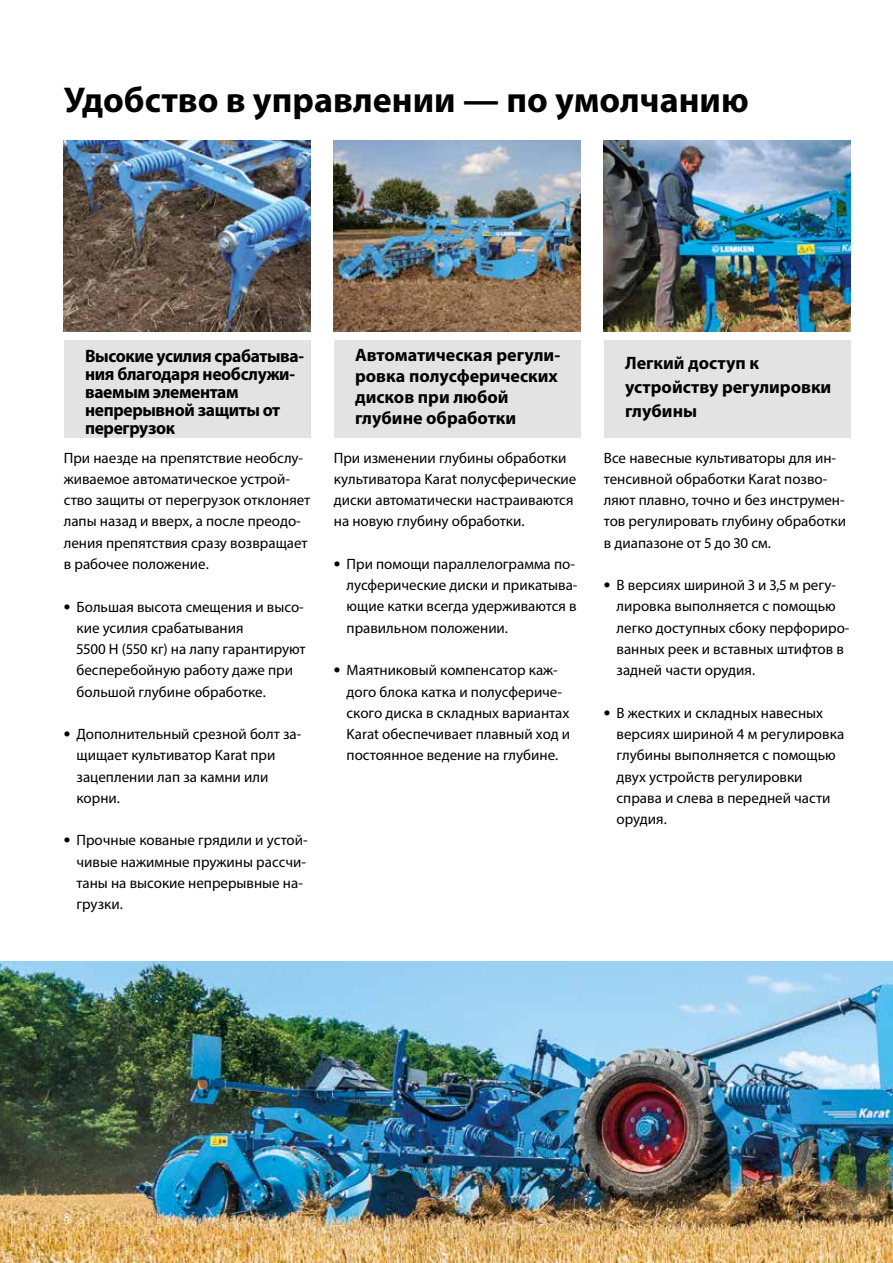
<style>
.page{position:relative;width:893px;height:1263px;background:#fff}
.page>*{position:absolute;margin:0;border:0;box-sizing:border-box;transform-origin:0 0}
.t1{font:700 36px "Myriad Pro";color:#000}
.t2{font:700 18px/18px "Myriad Pro";letter-spacing:-.005em;color:#000}
.t3{font:15px/21.3px "Myriad Pro";color:#000}
.t4{font:12px "Myriad Pro";color:#fff}
.s1{font-weight:700;font-size:19.5px}
</style>
<div class="page">
<img style="left:0;top:962px;width:893px;height:301px">
<div style="left:64px;top:340px;width:246px;height:98px;background:#e3e3e3"></div>
<img style="left:64px;top:140px;width:246px;height:192px">
<div style="left:334px;top:340px;width:246px;height:98px;background:#e3e3e3"></div>
<img style="left:334px;top:140px;width:246px;height:192px">
<div style="left:604px;top:340px;width:246px;height:98px;background:#e3e3e3"></div>
<img style="left:604px;top:140px;width:246px;height:192px">
<h1 class="t1" style="left:64px;top:76px;width:687px">Удобство в управлении — по умолчанию</h1>
<p class="t2" style="left:85px;top:347px;width:221px">Высокие усилия срабатыва&shy;ния благодаря необслужи&shy;ваемым элементам непрерывной защиты от перегрузок</p>
<p class="t3" style="left:64px;top:447px;width:248px">При наезде на препятствие необслу&shy;живаемое автоматическое устрой&shy;ство защиты от перегрузок отклоняет лапы назад и вверх, а после преодо&shy;ления препятствия сразу возвращает в рабочее положение.</p>
<p class="t3" style="left:77px;top:596px;width:231px;text-indent:-13px"><span class="s1">•</span> Большая высота смещения и высо&shy;кие усилия срабатывания<br>5500 Н (550 кг) на лапу гарантируют бесперебойную работу даже при большой глубине обработке.</p>
<p class="t3" style="left:77px;top:723px;width:226px;text-indent:-13px"><span class="s1">•</span> Дополнительный срезной болт за&shy;щищает культиватор Karat при зацеплении лап за камни или корни.</p>
<p class="t3" style="left:77px;top:829px;width:233px;text-indent:-13px"><span class="s1">•</span> Прочные кованые грядили и устой&shy;чивые нажимные пружины рассчи&shy;таны на высокие непрерывные на&shy;грузки.</p>
<p class="t2" style="left:355px;top:344px;width:207px;line-height:21px">Автоматическая регули&shy;ровка полусферических дисков при любой глубине обработки</p>
<p class="t3" style="left:334px;top:447px;width:244px">При изменении глубины обработки культиватора Karat полусферические диски автоматически настраиваются на новую глубину обработки.</p>
<p class="t3" style="left:347px;top:553px;width:232px;text-indent:-13px"><span class="s1">•</span> При помощи параллелограмма по&shy;лусферические диски и прикатыва&shy;ющие катки всегда удерживаются в правильном положении.</p>
<p class="t3" style="left:347px;top:659px;width:225px;text-indent:-13px"><span class="s1">•</span> Маятниковый компенсатор каж&shy;дого блока катка и полусфериче&shy;ского диска в складных вариантах<br>Karat обеспечивает плавный ход и постоянное ведение на глубине.</p>
<p class="t2" style="left:625px;top:351px;width:208px;line-height:24px">Легкий доступ к устройству регулировки глубины</p>
<p class="t3" style="left:604px;top:447px;width:244px">Все навесные культиваторы для ин&shy;тенсивной обработки Karat позво&shy;ляют плавно, точно и без инструмен&shy;тов регулировать глубину обработки в диапазоне от 5 до 30 см.</p>
<p class="t3" style="left:617px;top:574px;width:234px;text-indent:-13px"><span class="s1">•</span> В версиях шириной 3 и 3,5 м регу&shy;лировка выполняется с помощью легко доступных сбоку перфориро&shy;ванных реек и вставных штифтов в задней части орудия.</p>
<p class="t3" style="left:617px;top:702px;width:229px;text-indent:-13px"><span class="s1">•</span> В жестких и складных навесных версиях шириной 4 м регулировка глубины выполняется с помощью двух устройств регулировки справа и слева в передней части орудия.</p>
<p class="t4" style="left:64px;top:1209px;width:8px">8</p>
</div>
